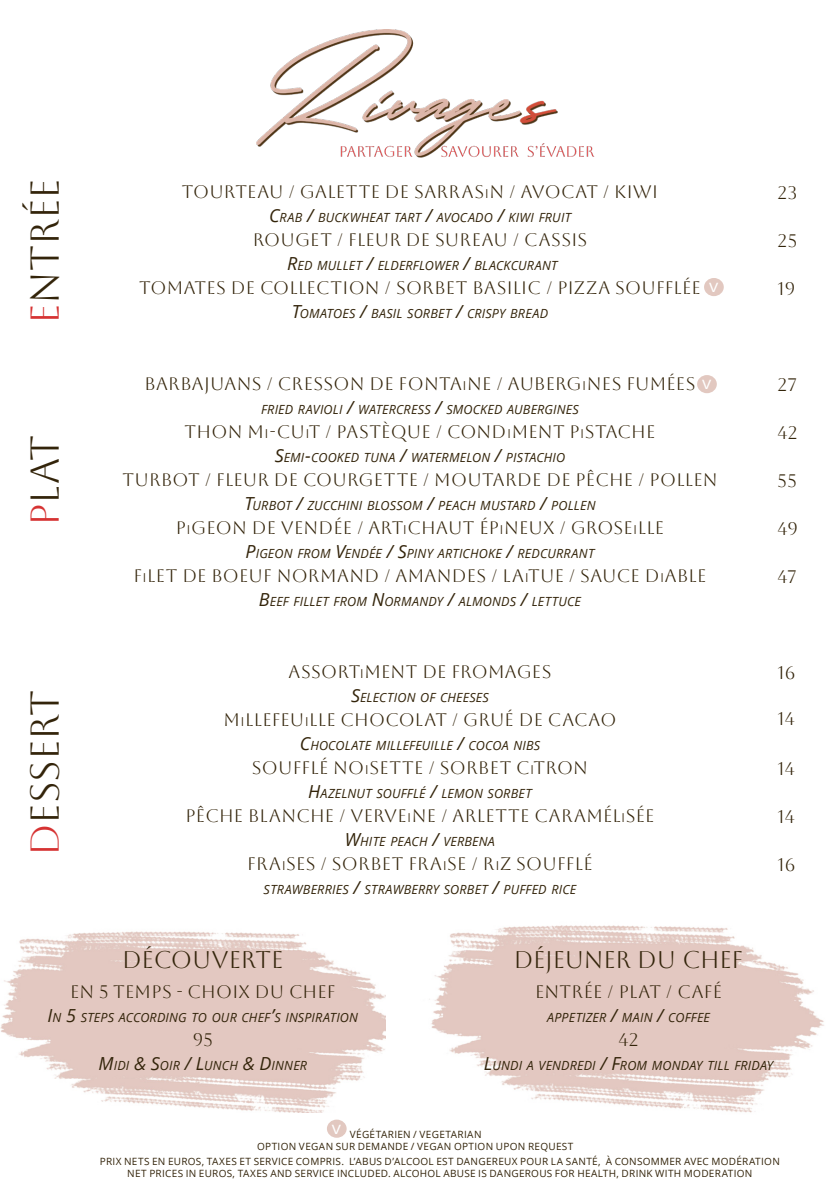
<style>
.page{position:relative;width:840px;height:1191px;background:#fff}
.page>*{position:absolute;margin:0;border:0;box-sizing:border-box;transform-origin:0 0}
.t1{font:40px "Aboreto";color:#33240a}
.t2{font:24px "Aboreto";letter-spacing:-.005em;color:#33240a}
.Description_cocktail{font:18px "Aboreto";letter-spacing:.015em;color:#33240a}
.Titre_cocktail{font:18px "Aboreto";letter-spacing:.015em;color:#33240a}
.t3{font:18px "Aboreto";color:#33240a}
.t4{font:13.6px "Myriad Pro";color:#fff;scale:1.19 1}
.Titre_cocktail-2{font:italic 12.6px "Open Sans";letter-spacing:.015em;color:#33240a}
.Description_cocktail-2{font:italic 12.6px "Open Sans";letter-spacing:.015em;color:#33240a}
.t5{font:10px "Open Sans";letter-spacing:.03em;color:#33240a}
.s1{color:#d63333}
.s2{font-size:12.6px}
.s3{font-size:18px}
</style>
<div class="page">
<img style="left:256px;top:30px;width:339px;height:128px">
<img style="left:0;top:931px;width:385px;height:181px">
<div style="left:327px;top:1119px;width:19px;height:18px;background:#e2c8c0;border-radius:50%"></div>
<div style="left:696px;top:375px;width:20px;height:18px;background:#e2c8c0;border-radius:50%"></div>
<div style="left:703px;top:278px;width:20px;height:18px;background:#e2c8c0;border-radius:50%"></div>
<img style="left:431px;top:925px;width:393px;height:188px">
<p class="t1" style="left:22px;top:324px;width:139px;rotate:-90deg"><span class="s1">E</span>NTRÉE</p>
<p class="t1" style="left:22px;top:526px;width:93px;rotate:-90deg"><span class="s1">P</span>LAT</p>
<p class="t1" style="left:22px;top:856px;width:168px;rotate:-90deg"><span class="s1">D</span>ESSERT</p>
<p class="Titre_cocktail" style="left:182px;top:182px;width:473px">TOURTEAU / GALETTE DE SARRAS<span class="s2">I</span>N / AVOCAT / KIWI</p>
<p class="Titre_cocktail-2" style="left:269px;top:209px;width:303px"><span class="s3">C</span>RAB <span class="s3">/</span> BUCKWHEAT TART <span class="s3">/</span> AVOCADO <span class="s3">/</span> KIWI FRUIT</p>
<p class="Titre_cocktail" style="left:252px;top:230px;width:14px">ROUGE</p>
<p class="Titre_cocktail" style="left:320px;top:230px;width:49px">T / FLEUR</p>
<p class="Titre_cocktail" style="left:406px;top:230px;width:42px">DE SUREAU</p>
<p class="Titre_cocktail" style="left:512px;top:230px;width:37px">/ CASSIS</p>
<p class="Titre_cocktail-2" style="left:287px;top:257px;width:272px"><span class="s3">R</span>ED MULLET <span class="s3">/</span> ELDERFLOWER <span class="s3">/</span> BLACKCURANT</p>
<p class="Titre_cocktail" style="left:139px;top:278px;width:145px">TO MATES DE COLLE</p>
<p class="Titre_cocktail" style="left:316px;top:278px;width:39px">CTION</p>
<p class="Titre_cocktail" style="left:384px;top:278px;width:25px">/ SOR</p>
<p class="Titre_cocktail" style="left:434px;top:278px;width:59px">BET BASILI</p>
<p class="Titre_cocktail" style="left:527px;top:278px;width:101px">C / PIZZA SOU</p>
<p class="Titre_cocktail" style="left:655px;top:278px;width:46px">FFLÉE</p>
<p class="Titre_cocktail-2" style="left:292px;top:305px;width:258px"><span class="s3">T</span>OMATOES <span class="s3">/</span> BASIL SORBET <span class="s3">/</span> CRISPY BREAD</p>
<p class="t4" style="left:708px;top:279px;width:9px">V</p>
<p class="Description_cocktail" style="left:144px;top:374px;width:552px">BARBAJUANS / CRESSON DE FONTA<span class="s2">I</span>NE / AUBERG<span class="s2">I</span>NES FUM ÉES</p>
<p class="Description_cocktail-2" style="left:261px;top:401px;width:319px">FRIED RAVIOLI <span class="s3">/</span> WATERCRESS <span class="s3">/</span> SMOCKED AUBERGINES</p>
<p class="Description_cocktail" style="left:184px;top:422px;width:472px">THON M <span class="s2">I</span>-CU<span class="s2">I</span>T / PASTÈQUE / COND<span class="s2">I</span>M ENT P <span class="s2">I</span>STACHE</p>
<p class="Description_cocktail-2" style="left:274px;top:449px;width:292px"><span class="s3">S</span>EMI<span class="s3">-</span>COOKED TUNA <span class="s3">/</span> WATERMELON <span class="s3">/</span> PISTACHIO</p>
<p class="Description_cocktail" style="left:122px;top:470px;width:596px">TURBOT / FLEUR DE COURGETTE / M OUTARDE DE PÊCHE / POLLEN</p>
<p class="Titre_cocktail-2" style="left:244px;top:497px;width:352px"><span class="s3">T</span>URBOT <span class="s3">/</span> ZUCCHINI BLOSSOM <span class="s3">/</span> PEACH MUSTARD <span class="s3">/</span> POLLEN</p>
<p class="Description_cocktail" style="left:176px;top:518px;width:490px">P <span class="s2">I</span>GEON DE VENDÉE / ART<span class="s2">I</span>CHAUT ÉP <span class="s2">I</span>NEUX / GROSE<span class="s2">I</span>LLE</p>
<p class="Titre_cocktail-2" style="left:245px;top:545px;width:350px"><span class="s3">P</span>IGEON FROM <span class="s3">V</span>ENDÉE <span class="s3">/ S</span>PINY ARTICHOKE <span class="s3">/</span> REDCURRANT</p>
<p class="Description_cocktail" style="left:133px;top:566px;width:574px">F<span class="s2">I</span>LET DE BOEUF NORMAND / AMANDES / LA<span class="s2">I</span>TUE / SAUCE D<span class="s2">I</span>ABLE</p>
<p class="Titre_cocktail-2" style="left:259px;top:593px;width:323px"><span class="s3">B</span>EEF FILLET FROM <span class="s3">N</span>ORMANDY <span class="s3">/</span> ALMONDS <span class="s3">/</span> LETTUCE</p>
<p class="t4" style="left:701px;top:376px;width:9px">V</p>
<p class="Titre_cocktail" style="left:288px;top:662px;width:264px">ASSORT<span class="s2">I</span>M ENT DE FROMAGES</p>
<p class="Titre_cocktail-2" style="left:351px;top:689px;width:139px"><span class="s3">S</span>ELECTION OF CHEESES</p>
<p class="Titre_cocktail" style="left:223px;top:710px;width:394px">M<span class="s2">I</span>LLEFEU<span class="s2">I</span>LLE CHOCOLAT / GRUÉ DE CACAO</p>
<p class="Description_cocktail-2" style="left:299px;top:737px;width:242px"><span class="s3">C</span>HOCOLATE MILLEFEUILLE <span class="s3">/</span> COCOA NIBS</p>
<p class="Description_cocktail" style="left:252px;top:758px;width:337px">SOUFFLÉ NO<span class="s2">I</span>SETTE / SORBET C <span class="s2">I</span>TRON</p>
<p class="Description_cocktail-2" style="left:308px;top:785px;width:225px"><span class="s3">H</span>AZELNUT SOUFFLÉ <span class="s3">/</span> LEMON SORBET</p>
<p class="Description_cocktail" style="left:185px;top:806px;width:470px">PÊCHE BLANCHE / VERVE<span class="s2">I</span>NE / ARLETTE CARAM ÉL<span class="s2">I</span>SÉE</p>
<p class="Description_cocktail-2" style="left:345px;top:833px;width:151px"><span class="s3">W</span>HITE PEACH <span class="s3">/</span> VERBENA</p>
<p class="Description_cocktail" style="left:247px;top:854px;width:347px">FRA<span class="s2">I</span>SES / SORBET FRA<span class="s2">I</span>SE / R<span class="s2">I</span>Z SOUFFLÉ</p>
<p class="Description_cocktail-2" style="left:263px;top:881px;width:314px">STRAWBERRIES <span class="s3">/</span> STRAWBERRY SORBET <span class="s3">/</span> PUFFED RICE</p>
<p class="Description_cocktail" style="left:777px;top:182px;width:21px">23</p>
<p class="Description_cocktail" style="left:777px;top:230px;width:21px">25</p>
<p class="Description_cocktail" style="left:777px;top:278px;width:19px">19</p>
<p class="Description_cocktail" style="left:777px;top:374px;width:21px">27</p>
<p class="Description_cocktail" style="left:777px;top:422px;width:21px">42</p>
<p class="Description_cocktail" style="left:777px;top:470px;width:21px">55</p>
<p class="Description_cocktail" style="left:777px;top:518px;width:22px">49</p>
<p class="Description_cocktail" style="left:777px;top:566px;width:21px">47</p>
<p class="Description_cocktail" style="left:777px;top:662px;width:19px">16</p>
<p class="Description_cocktail" style="left:777px;top:708px;width:19px">14</p>
<p class="Description_cocktail" style="left:777px;top:758px;width:19px">14</p>
<p class="Description_cocktail" style="left:777px;top:806px;width:19px">14</p>
<p class="Description_cocktail" style="left:777px;top:854px;width:19px">16</p>
<p class="t2" style="left:122px;top:946px;width:163px">DÉCOUVERTE</p>
<p class="Description_cocktail" style="left:70px;top:981px;width:131px">EN 5 TEMPS - CHOIX</p>
<p class="Description_cocktail" style="left:255px;top:981px;width:82px">DU CHEF</p>
<p class="Titre_cocktail-2" style="left:47px;top:1009px;width:312px"><span class="s3">I</span>N <span class="s3">5</span> STEPS ACCORDING TO OUR CHEF<span class="s3">’</span>S INSPIRATION</p>
<p class="t3" style="left:193px;top:1029px;width:22px">95</p>
<p class="Titre_cocktail-2" style="left:99px;top:1057px;width:210px"><span class="s3">M</span>IDI <span class="s3">&amp; S</span>OIR <span class="s3">/ L</span>UNCH <span class="s3">&amp; D</span>INNER</p>
<p class="t2" style="left:513px;top:946px;width:226px">DÉJEUNER DU CHEF</p>
<p class="Description_cocktail" style="left:534px;top:981px;width:177px">ENTRÉE / PLAT / CAFÉ</p>
<p class="Titre_cocktail-2" style="left:546px;top:1009px;width:164px">APPETIZER <span class="s3">/</span> MAIN <span class="s3">/</span> COFFEE</p>
<p class="t3" style="left:618px;top:1029px;width:21px">42</p>
<p class="Titre_cocktail-2" style="left:483px;top:1057px;width:291px"><span class="s3">L</span>UNDI A VENDREDI <span class="s3">/ F</span>ROM MONDAY TILL FRIDAY</p>
<p class="t4" style="left:331px;top:1120px;width:9px">V</p>
<p class="t5" style="left:349px;top:1127px;width:133px">VÉGÉTARIEN / VEGETARIAN</p>
<p class="t5" style="left:257px;top:1139px;width:317px">OPTION VEGAN SUR DEMANDE / VEGAN OPTION UPON REQUEST</p>
<p class="t5" style="left:100px;top:1154px;width:681px">PRIX NETS EN EUROS, TAXES ET SERVICE COMPRIS. L’ABUS D’ALCOOL EST DANGEREUX POUR LA SANTÉ, À CONSOMMER AVEC MODÉRATION</p>
<p class="t5" style="left:127px;top:1166px;width:626px">NET PRICES IN EUROS, TAXES AND SERVICE INCLUDED. ALCOHOL ABUSE IS DANGEROUS FOR HEALTH, DRINK WITH MODERATION</p>
</div>
